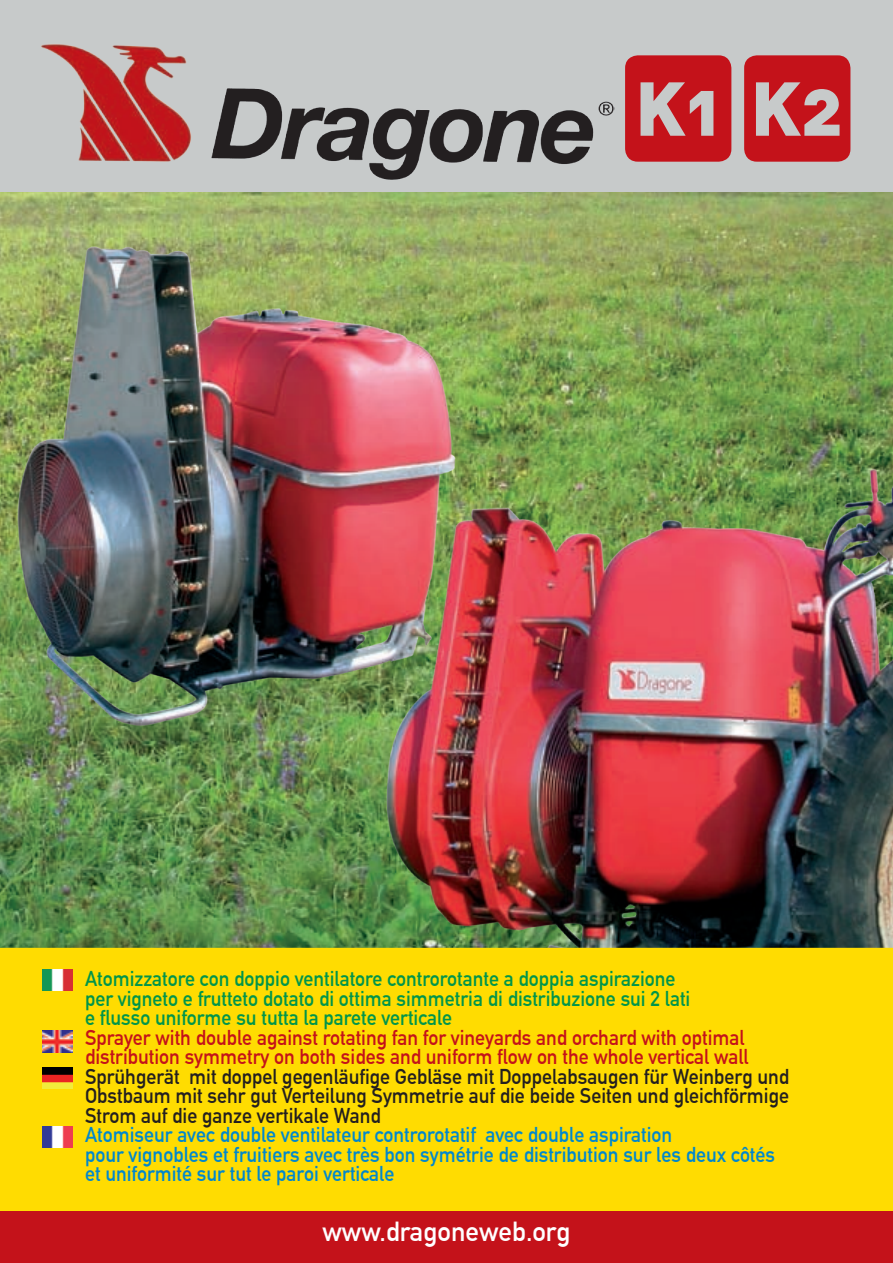
<style>
.page{position:relative;width:893px;height:1263px;background:#fff}
.page>*{position:absolute;margin:0;border:0;box-sizing:border-box;transform-origin:0 0}
.t1{font:900 75px "DIN Alternate";color:#c7caca}
.t2{font:700 27px "DIN Alternate";color:#fff}
.t3{font:700 21px/19.5px "DIN Alternate";color:#0087cd;scale:.95 1}
.t4{font:700 21px/19.5px "DIN Alternate";color:#231f20;text-align:justify;scale:.95 1}
.t5{font:700 21px/19.5px "DIN Alternate";color:#00954a;scale:.95 1}
.t6{font:700 21px/19.5px "DIN Alternate";color:#c4121a;scale:.95 1}
</style>
<div class="page">
<img style="left:0;top:841px;width:314px;height:107px">
<img style="left:0;top:191px;width:893px;height:650px">
<img style="left:314px;top:449px;width:579px;height:499px">
<div style="left:0;top:948px;width:893px;height:264px;background:#ffdc01"></div>
<div style="left:0;top:0;width:893px;height:191px;background:#c7caca"></div>
<div style="left:0;top:1212px;width:893px;height:51px;background:#c4121a"></div>
<img style="left:41px;top:44px;width:150px;height:118px">
<img style="left:209px;top:88px;width:406px;height:120px">
<img style="left:43px;top:1031px;width:29px;height:21px">
<img style="left:43px;top:969px;width:30px;height:22px">
<img style="left:43px;top:1126px;width:30px;height:21px">
<img style="left:43px;top:1068px;width:29px;height:21px">
<div style="left:744px;top:55px;width:106px;height:107px;background:#c4121a;border-radius:13px"></div>
<div style="left:625px;top:55px;width:106px;height:107px;background:#c4121a;border-radius:13px"></div>
<h1 class="t1" style="left:635px;top:58px;width:210px">K1 K2</h1>
<p class="t5" style="left:85px;top:968px;width:639px">Atomizzatore con doppio ventilatore controrotante a doppia aspirazione per vigneto e frutteto dotato di ottima simmetria di distribuzione sui 2 lati e flusso uniforme su tutta la parete verticale</p>
<p class="t6" style="left:85px;top:1026px;width:700px">Sprayer with double against rotating fan for vineyards and orchard with optimal distribution symmetry on both sides and uniform flow on the whole vertical wall</p>
<p class="t4" style="left:85px;top:1065px;width:743px">Sprühgerät mit doppel gegenläufige Gebläse mit Doppelabsaugen für Weinberg und Obstbaum mit sehr gut Verteilung Symmetrie auf die beide Seiten und gleichförmige Strom auf die ganze vertikale Wand</p>
<p class="t3" style="left:85px;top:1124px;width:728px">Atomiseur avec double ventilateur controrotatif avec double aspiration<br>pour vignobles et fruitiers avec très bon symétrie de distribution sur les deux côtés et uniformité sur tut le paroi verticale</p>
<p class="t2" style="left:322px;top:1210px;width:250px">www.dragoneweb.org</p>
</div>
